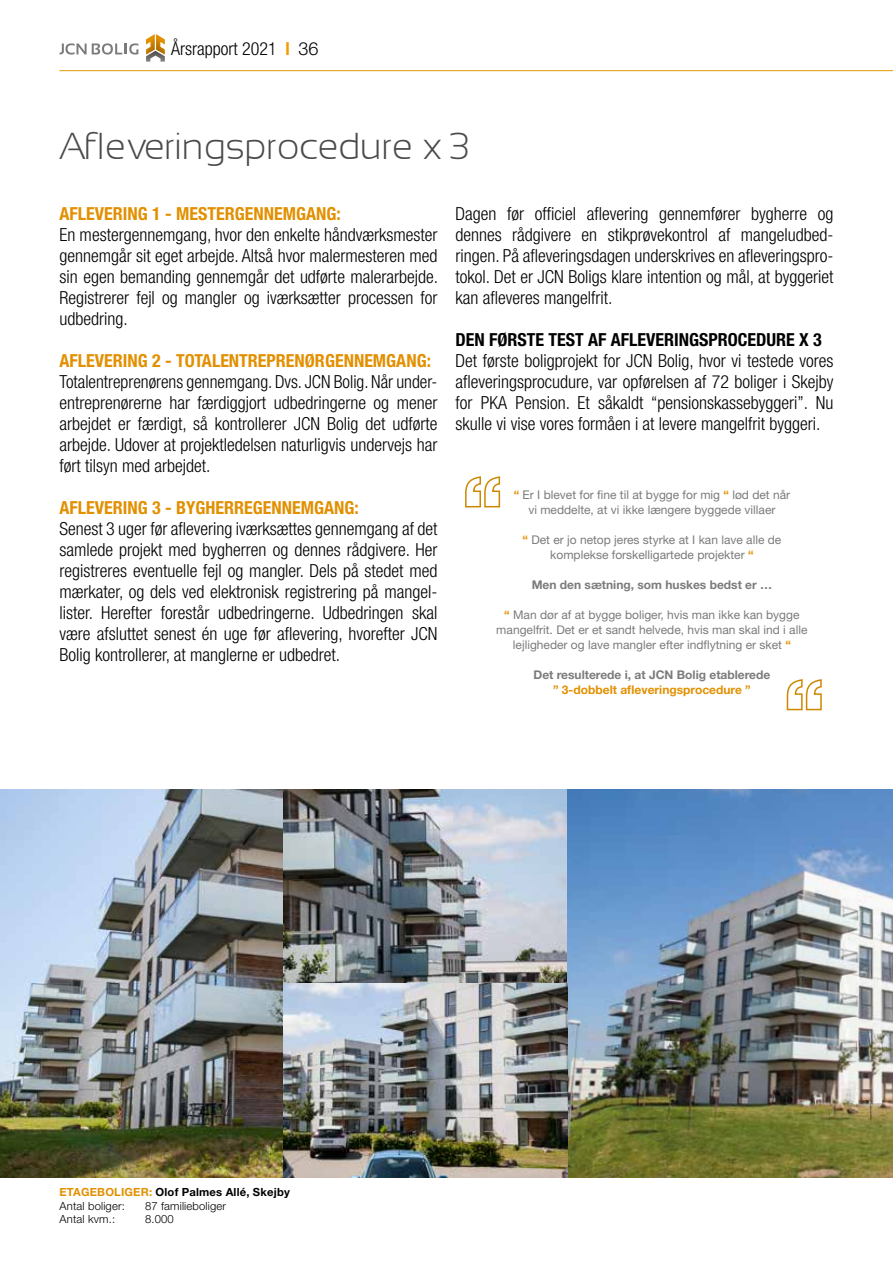
<style>
.page{position:relative;width:893px;height:1263px;background:#fff}
.page>*{position:absolute;margin:0;border:0;box-sizing:border-box;transform-origin:0 0}
.t1{font:300 37.5px "Sansation";color:#4a4a49}
.t2{font:300 condensed 18px/21px "Helvetica Neue LT Std";color:#000;text-align:justify}
.t3{font:700 condensed 18px "Helvetica Neue LT Std";color:#e29000}
.t4{font:700 condensed 18px "Helvetica Neue LT Std";color:#000}
.t5{font:12px/15px "Helvetica Neue LT Std";color:#7c7b7b;text-align:center}
.t6{font:700 12px "Helvetica Neue LT Std";color:#7c7b7b}
.t7{font:700 12px "Helvetica Neue LT Std";color:#e29000}
.t8{font:700 11.25px/13.5px "Helvetica Neue LT Std";letter-spacing:.015em;color:#000}
.t9{font:300 11.25px "Helvetica Neue LT Std";letter-spacing:.015em;color:#000}
.s1{font-weight:700;color:#f59a00}
.s2{font-stretch:normal}
.s3{font-weight:700;color:#e29000}
.s4{color:#e29000}
.s5{font-weight:300}
</style>
<div class="page">
<svg style="left:146px;top:34px;width:19px;height:28px"></svg>
<svg style="left:60px;top:43px;width:78px;height:12px"></svg>
<hr style="left:60px;top:70px;width:833px;height:1px;background:#e19c00">
<img style="left:0;top:789px;width:893px;height:388px">
<svg style="left:786px;top:679px;width:36px;height:32px"></svg>
<svg style="left:465px;top:476px;width:36px;height:32px"></svg>
<p class="t2" style="left:171px;top:38px;width:149px">Årsrapport 2021 <span class="s1">l</span> <span class="s2">36</span></p>
<h1 class="t1" style="left:60px;top:126px;width:413px">Afleveringsprocedure x 3</h1>
<p class="t3" style="left:60px;top:203px;width:283px">AFLEVERING 1 - MESTERGENNEMGANG:</p>
<p class="t2" style="left:60px;top:224px;width:380px">En mestergennemgang, hvor den enkelte håndværksmester gennemgår sit eget arbejde. Altså hvor malermesteren med sin egen bemanding gennemgår det udførte malerarbejde.<br>Registrerer fejl og mangler og iværksætter processen for udbedring.</p>
<p class="t3" style="left:60px;top:350px;width:373px">AFLEVERING 2 - TOTALENTREPRENØRGENNEMGANG:</p>
<p class="t2" style="left:60px;top:371px;width:379px">Totalentreprenørens gennemgang. Dvs. JCN Bolig. Når under&shy;entreprenørerne har færdiggjort udbedringerne og mener arbejdet er færdigt, så kontrollerer JCN Bolig det udførte arbejde. Udover at projektledelsen naturligvis undervejs har ført tilsyn med arbejdet.</p>
<p class="t3" style="left:60px;top:497px;width:301px">AFLEVERING 3 - BYGHERREGENNEMGANG:</p>
<p class="t2" style="left:60px;top:518px;width:379px">Senest 3 uger før aflevering iværksættes gennemgang af det samlede projekt med bygherren og dennes rådgivere. Her registreres eventuelle fejl og mangler. Dels på stedet med mærkater, og dels ved elektronisk registrering på mangel&shy;lister. Herefter forestår udbedringerne. Udbedringen skal være afsluttet senest én uge før aflevering, hvorefter JCN Bolig kontrollerer, at manglerne er udbedret.</p>
<p class="t2" style="left:455px;top:203px;width:379px">Dagen før officiel aflevering gennemfører bygherre og dennes rådgivere en stikprøvekontrol af mangeludbed&shy;ringen. På afleveringsdagen underskrives en afleveringspro&shy;tokol. Det er JCN Boligs klare intention og mål, at byggeriet kan afleveres mangelfrit.</p>
<p class="t4" style="left:455px;top:329px;width:368px">DEN FØRSTE TEST AF AFLEVERINGSPROCEDURE X 3</p>
<p class="t2" style="left:455px;top:350px;width:379px">Det første boligprojekt for JCN Bolig, hvor vi testede vores afleveringsprocudure, var opførelsen af 72 boliger i Skejby for PKA Pension. Et såkaldt “pensionskassebyggeri”. Nu skulle vi vise vores formåen i at levere mangelfrit byggeri.</p>
<p class="t5" style="left:514px;top:487px;width:278px"><span class="s3">“</span> Er I blevet for fine til at bygge for mig <span class="s3">“</span> lød det når vi meddelte, at vi ikke længere byggede villaer</p>
<p class="t5" style="left:522px;top:532px;width:260px"><span class="s3">“</span> Det er jo netop jeres styrke at I kan lave alle de komplekse forskelligartede projekter <span class="s3">“</span></p>
<p class="t6" style="left:532px;top:577px;width:242px">Men den sætning, som huskes bedst er …</p>
<p class="t5" style="left:496px;top:607px;width:313px"><span class="s3">“</span> Man dør af at bygge boliger, hvis man ikke kan bygge mangelfrit. Det er et sandt helvede, hvis man skal ind i alle lejligheder og lave mangler efter indflytning er sket <span class="s3">“</span></p>
<p class="t6" style="left:533px;top:667px;width:238px">Det resulterede i, at JCN Bolig etablerede</p>
<p class="t7" style="left:553px;top:682px;width:199px">” 3-dobbelt afleveringsprocedure ”</p>
<p class="t8" style="left:60px;top:1185px;width:232px"><span class="s4">ETAGEBOLIGER:</span> Olof Palmes Allé, Skejby<br><span class="s5">Antal boliger:</span></p>
<p class="t9" style="left:145px;top:1199px;width:83px">87 familieboliger</p>
<p class="t9" style="left:60px;top:1212px;width:57px">Antal kvm.:</p>
<p class="t9" style="left:145px;top:1212px;width:30px">8.000</p>
</div>
